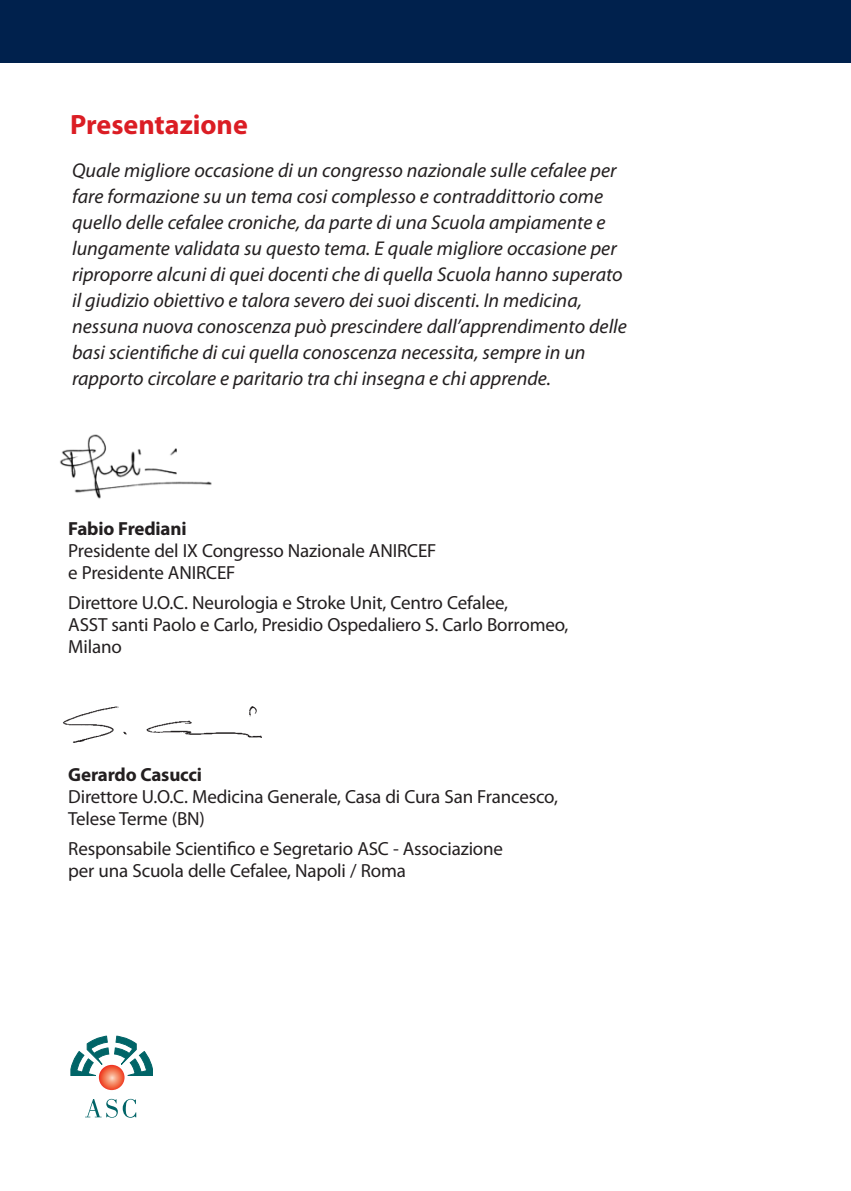
<style>
.page{position:relative;width:851px;height:1191px;background:#fff}
.page>*{position:absolute;margin:0;border:0;box-sizing:border-box;transform-origin:0 0}
.t1{font:700 28px "Myriad Pro";color:#db1d24}
.t2{font:italic 20px/26px "Myriad Pro";color:#231f20}
.t3{font:19px/22px "Myriad Pro";letter-spacing:-.01em;color:#231f20}
.t4{font:700 19px "Myriad Pro";letter-spacing:-.01em;color:#231f20}
</style>
<div class="page">
<div style="left:0;top:0;width:850px;height:62px;background:#00214d"></div>
<svg style="left:99px;top:1064px;width:25px;height:26px"></svg>
<svg style="left:71px;top:1036px;width:82px;height:39px"></svg>
<svg style="left:85px;top:1098px;width:51px;height:19px"></svg>
<img style="left:60px;top:434px;width:152px;height:65px">
<img style="left:63px;top:706px;width:199px;height:37px">
<h1 class="t1" style="left:70px;top:114px;width:179px">Presentazione</h1>
<p class="t2" style="left:72px;top:159px;width:556px">Quale migliore occasione di un congresso nazionale sulle cefalee per fare formazione su un tema cosi complesso e contraddittorio come quello delle cefalee croniche, da parte di una Scuola ampiamente e lungamente validata su questo tema. E quale migliore occasione per riproporre alcuni di quei docenti che di quella Scuola hanno superato il giudizio obiettivo e talora severo dei suoi discenti. In medicina, nessuna nuova conoscenza può prescindere dall’apprendimento delle basi scientifiche di cui quella conoscenza necessita, sempre in un rapporto circolare e paritario tra chi insegna e chi apprende.</p>
<p class="t4" style="left:68px;top:522px;width:120px">Fabio Frediani</p>
<p class="t3" style="left:68px;top:541px;width:369px">Presidente del IX Congresso Nazionale ANIRCEF e Presidente ANIRCEF</p>
<p class="t3" style="left:68px;top:593px;width:501px">Direttore U.O.C. Neurologia e Stroke Unit, Centro Cefalee,<br>ASST santi Paolo e Carlo, Presidio Ospedaliero S. Carlo Borromeo,<br>Milano</p>
<p class="t4" style="left:68px;top:767px;width:135px">Gerardo Casucci</p>
<p class="t3" style="left:68px;top:787px;width:491px">Direttore U.O.C. Medicina Generale, Casa di Cura San Francesco,<br>Telese Terme (BN)</p>
<p class="t3" style="left:68px;top:839px;width:436px">Responsabile Scientifico e Segretario ASC - Associazione per una Scuola delle Cefalee, Napoli / Roma</p>
</div>
